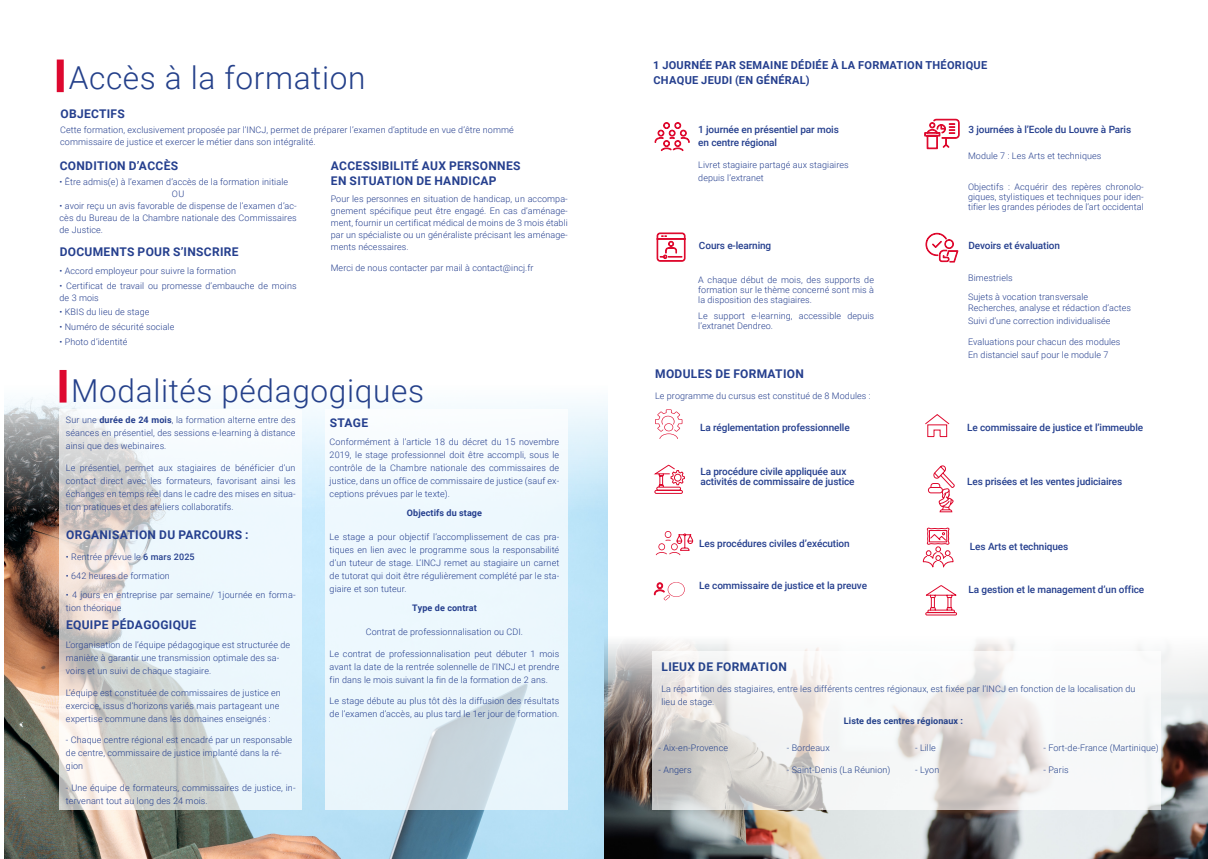
<style>
.page{position:relative;width:1208px;height:859px;background:#fff}
.page>*{position:absolute;margin:0;border:0;box-sizing:border-box;transform-origin:0 0}
.t1{font:300 31.6px "Roboto";letter-spacing:.02em;color:#24408a}
.t2{font:700 12px "Roboto";letter-spacing:.025em;color:#253f8e}
.t3{font:700 12px "Roboto";letter-spacing:.025em;color:#24418a}
.t4{font:700 11px "Roboto";letter-spacing:.025em;color:#253f8e}
.t5{font:500 10px/10px "Roboto";letter-spacing:-.01em;color:#253f8e}
.t6{font:300 9px/13px "Roboto";letter-spacing:.01em;color:#253f8e;text-align:justify}
.t7{font:300 9px/13px "Roboto";letter-spacing:.01em;color:#24418a}
.t8{font:700 9px "Roboto";letter-spacing:.01em;color:#253f8e}
.t9{font:700 9px "Roboto";letter-spacing:.01em;color:#24418a}
.s1{font-weight:700}
.s2{font-weight:500}
</style>
<div class="page">
<img style="left:5px;top:386px;width:603px;height:473px">
<svg style="left:655px;top:409px;width:27px;height:30px"></svg>
<svg style="left:654px;top:582px;width:31px;height:18px"></svg>
<svg style="left:925px;top:414px;width:25px;height:23px"></svg>
<svg style="left:925px;top:585px;width:32px;height:31px"></svg>
<svg style="left:654px;top:465px;width:301px;height:103px"></svg>
<img style="left:604px;top:624px;width:603px;height:235px">
<svg style="left:652px;top:651px;width:508px;height:158px;fill:#f5f6f6"></svg>
<svg style="left:60px;top:409px;width:242px;height:400px;fill:#ecf7fc"></svg>
<svg style="left:325px;top:409px;width:243px;height:400px;fill:#ecf8fd"></svg>
<div style="left:57px;top:60px;width:7px;height:32px;background:#dd082f"></div>
<div style="left:60px;top:370px;width:7px;height:33px;background:#dd082f"></div>
<svg style="left:654px;top:122px;width:35px;height:29px"></svg>
<svg style="left:656px;top:233px;width:29px;height:29px"></svg>
<svg style="left:924px;top:119px;width:35px;height:30px"></svg>
<svg style="left:925px;top:233px;width:33px;height:29px"></svg>
<p class="t1" style="left:69px;top:56px;width:298px">Accès à la formation</p>
<p class="t2" style="left:60px;top:106px;width:66px">OBJECTIFS</p>
<p class="t6" style="left:60px;top:123px;width:455px">Cette formation, exclusivement proposée par l’INCJ, permet de préparer l’examen d’aptitude en vue d’être nommé</p>
<p class="t6" style="left:60px;top:135px;width:257px">commissaire de justice et exercer le métier dans son intégralité.</p>
<p class="t2" style="left:60px;top:157px;width:120px">CONDITION D’ACCÈS</p>
<p class="t6" style="left:60px;top:175px;width:230px">• Être admis(e) à l’examen d’accès de la formation initiale</p>
<p class="t6" style="left:172px;top:187px;width:14px">OU</p>
<p class="t6" style="left:60px;top:199px;width:239px;line-height:12px">• avoir reçu un avis favorable de dispense de l’examen d’ac&shy;cès du Bureau de la Chambre nationale des Commissaires de Justice.</p>
<p class="t2" style="left:60px;top:243px;width:180px">DOCUMENTS POUR S’INSCRIRE</p>
<p class="t6" style="left:60px;top:264px;width:178px">• Accord employeur pour suivre la formation</p>
<p class="t6" style="left:60px;top:279px;width:239px;line-height:12px">• Certificat de travail ou promesse d’embauche de moins de 3 mois</p>
<p class="t6" style="left:60px;top:305px;width:91px">• KBIS du lieu de stage</p>
<p class="t6" style="left:60px;top:320px;width:116px">• Numéro de sécurité sociale</p>
<p class="t6" style="left:60px;top:335px;width:69px">• Photo d’identité</p>
<p class="t2" style="left:331px;top:157px;width:191px">ACCESSIBILITÉ AUX PERSONNES</p>
<p class="t2" style="left:331px;top:172px;width:167px">EN SITUATION DE HANDICAP</p>
<p class="t6" style="left:331px;top:193px;width:239px;line-height:12px">Pour les personnes en situation de handicap, un accompa&shy;gnement spécifique peut être engagé. En cas d’aménage&shy;ment, fournir un certificat médical de moins de 3 mois établi par un spécialiste ou un généraliste précisant les aménage&shy;ments nécessaires.</p>
<p class="t6" style="left:331px;top:261px;width:204px">Merci de nous contacter par mail à contact@incj.fr</p>
<p class="t1" style="left:71px;top:368px;width:354px">Modalités pédagogiques</p>
<p class="t6" style="left:66px;top:413px;width:231px">Sur une <span class="s1">durée de 24 mois</span>, la formation alterne entre des séances en présentiel, des sessions e-learning à distance ainsi que des webinaires.</p>
<p class="t6" style="left:66px;top:461px;width:231px">Le présentiel, permet aux stagiaires de bénéficier d’un contact direct avec les formateurs, favorisant ainsi les échanges en temps réel dans le cadre des mises en situa&shy;tion pratiques et des ateliers collaboratifs.</p>
<p class="t2" style="left:66px;top:526px;width:184px">ORGANISATION DU PARCOURS :</p>
<p class="t6" style="left:66px;top:550px;width:130px">• Rentrée prévue le <span class="s2">6 mars 2025</span></p>
<p class="t6" style="left:66px;top:569px;width:105px">• 642 heures de formation</p>
<p class="t6" style="left:66px;top:588px;width:231px">• 4 jours en entreprise par semaine/ 1journée en forma&shy;tion théorique</p>
<p class="t2" style="left:66px;top:617px;width:132px">EQUIPE PÉDAGOGIQUE</p>
<p class="t6" style="left:66px;top:638px;width:226px;text-align:left">L’organisation de l’équipe pédagogique est structurée de manière à garantir une transmission optimale des sa&shy;voirs et un suivi de chaque stagiaire.</p>
<p class="t6" style="left:66px;top:685px;width:216px;text-align:left">L’équipe est constituée de commissaires de justice en exercice, issus d’horizons variés mais partageant une expertise commune dans les domaines enseignés :</p>
<p class="t6" style="left:66px;top:733px;width:228px;text-align:left">- Chaque centre régional est encadré par un responsable de centre, commissaire de justice implanté dans la ré&shy;gion</p>
<p class="t6" style="left:66px;top:780px;width:231px">- Une équipe de formateurs, commissaires de justice, in&shy;tervenant tout au long des 24 mois.</p>
<p class="t2" style="left:330px;top:414px;width:40px">STAGE</p>
<p class="t6" style="left:330px;top:435px;width:231px">Conformément à l’article 18 du décret du 15 novembre 2019, le stage professionnel doit être accompli, sous le contrôle de la Chambre nationale des commissaires de justice, dans un office de commissaire de justice (sauf ex&shy;ceptions prévues par le texte).</p>
<p class="t8" style="left:407px;top:506px;width:77px">Objectifs du stage</p>
<p class="t6" style="left:330px;top:530px;width:231px">Le stage a pour objectif l’accomplissement de cas pra&shy;tiques en lien avec le programme sous la responsabilité d’un tuteur de stage. L’INCJ remet au stagiaire un carnet de tutorat qui doit être régulièrement complété par le sta&shy;giaire et son tuteur.</p>
<p class="t8" style="left:412px;top:601px;width:66px">Type de contrat</p>
<p class="t6" style="left:366px;top:625px;width:159px">Contrat de professionnalisation ou CDI.</p>
<p class="t6" style="left:330px;top:647px;width:231px">Le contrat de professionnalisation peut débuter 1 mois avant la date de la rentrée solennelle de l’INCJ et prendre fin dans le mois suivant la fin de la formation de 2 ans.</p>
<p class="t6" style="left:330px;top:694px;width:231px">Le stage débute au plus tôt dès la diffusion des résultats de l’examen d’accès, au plus tard le 1er jour de formation.</p>
<p class="t4" style="left:653px;top:57px;width:335px">1 JOURNÉE PAR SEMAINE DÉDIÉE À LA FORMATION THÉORIQUE</p>
<p class="t4" style="left:653px;top:73px;width:158px">CHAQUE JEUDI (EN GÉNÉRAL)</p>
<p class="t5" style="left:968px;top:124px;width:164px">3 journées à l’Ecole du Louvre à Paris</p>
<p class="t5" style="left:698px;top:124px;width:142px">1 journée en présentiel par mois</p>
<p class="t5" style="left:698px;top:137px;width:80px">en centre régional</p>
<p class="t6" style="left:698px;top:158px;width:152px">Livret stagiaire partagé aux stagiaires</p>
<p class="t6" style="left:698px;top:171px;width:67px">depuis l’extranet</p>
<p class="t6" style="left:968px;top:149px;width:135px">Module 7 : Les Arts et techniques</p>
<p class="t6" style="left:968px;top:182px;width:177px;line-height:10px">Objectifs : Acquérir des repères chronolo&shy;giques, stylistiques et techniques pour iden&shy;tifier les grandes périodes de l’art occidental</p>
<p class="t5" style="left:699px;top:240px;width:74px">Cours e-learning</p>
<p class="t5" style="left:968px;top:240px;width:93px">Devoirs et évaluation</p>
<p class="t6" style="left:698px;top:275px;width:177px;line-height:10px">A chaque début de mois, des supports de formation sur le thème concerné sont mis à la disposition des stagiaires.</p>
<p class="t6" style="left:698px;top:310px;width:177px;line-height:10px">Le support e-learning, accessible depuis l’extranet Dendreo.</p>
<p class="t2" style="left:655px;top:365px;width:150px">MODULES DE FORMATION</p>
<p class="t6" style="left:655px;top:389px;width:217px">Le programme du cursus est constitué de 8 Modules :</p>
<p class="t5" style="left:700px;top:422px;width:151px">La réglementation professionnelle</p>
<p class="t5" style="left:700px;top:466px;width:156px">La procédure civile appliquée aux activités de commissaire de justice</p>
<p class="t5" style="left:699px;top:538px;width:152px">Les procédures civiles d’exécution</p>
<p class="t5" style="left:699px;top:580px;width:169px">Le commissaire de justice et la preuve</p>
<p class="t6" style="left:968px;top:270px;width:46px">Bimestriels</p>
<p class="t6" style="left:968px;top:290px;width:122px">Sujets à vocation transversale</p>
<p class="t6" style="left:968px;top:301px;width:164px">Recherches, analyse et rédaction d’actes</p>
<p class="t6" style="left:968px;top:313px;width:144px">Suivi d’une correction individualisée</p>
<p class="t6" style="left:968px;top:335px;width:154px">Evaluations pour chacun des modules</p>
<p class="t6" style="left:968px;top:348px;width:142px">En distanciel sauf pour le module 7</p>
<p class="t5" style="left:967px;top:422px;width:178px">Le commissaire de justice et l’immeuble</p>
<p class="t5" style="left:967px;top:476px;width:157px">Les prisées et les ventes judiciaires</p>
<p class="t5" style="left:970px;top:541px;width:100px">Les Arts et techniques</p>
<p class="t5" style="left:968px;top:584px;width:177px">La gestion et le management d’un office</p>
<p class="t3" style="left:661px;top:658px;width:127px">LIEUX DE FORMATION</p>
<p class="t7" style="left:661px;top:682px;width:475px">La répartition des stagiaires, entre les différents centres régionaux, est fixée par l’INCJ en fonction de la localisation du lieu de stage.</p>
<p class="t9" style="left:844px;top:714px;width:121px">Liste des centres régionaux :</p>
<p class="t7" style="left:658px;top:741px;width:71px">- Aix-en-Provence</p>
<p class="t7" style="left:658px;top:763px;width:35px">- Angers</p>
<p class="t7" style="left:786px;top:741px;width:44px">- Bordeaux</p>
<p class="t7" style="left:786px;top:763px;width:105px">- Saint-Denis (La Réunion)</p>
<p class="t7" style="left:915px;top:741px;width:22px">- Lille</p>
<p class="t7" style="left:915px;top:763px;width:26px">- Lyon</p>
<p class="t7" style="left:1043px;top:741px;width:117px">- Fort-de-France (Martinique)</p>
<p class="t7" style="left:1043px;top:763px;width:27px">- Paris</p>
</div>
